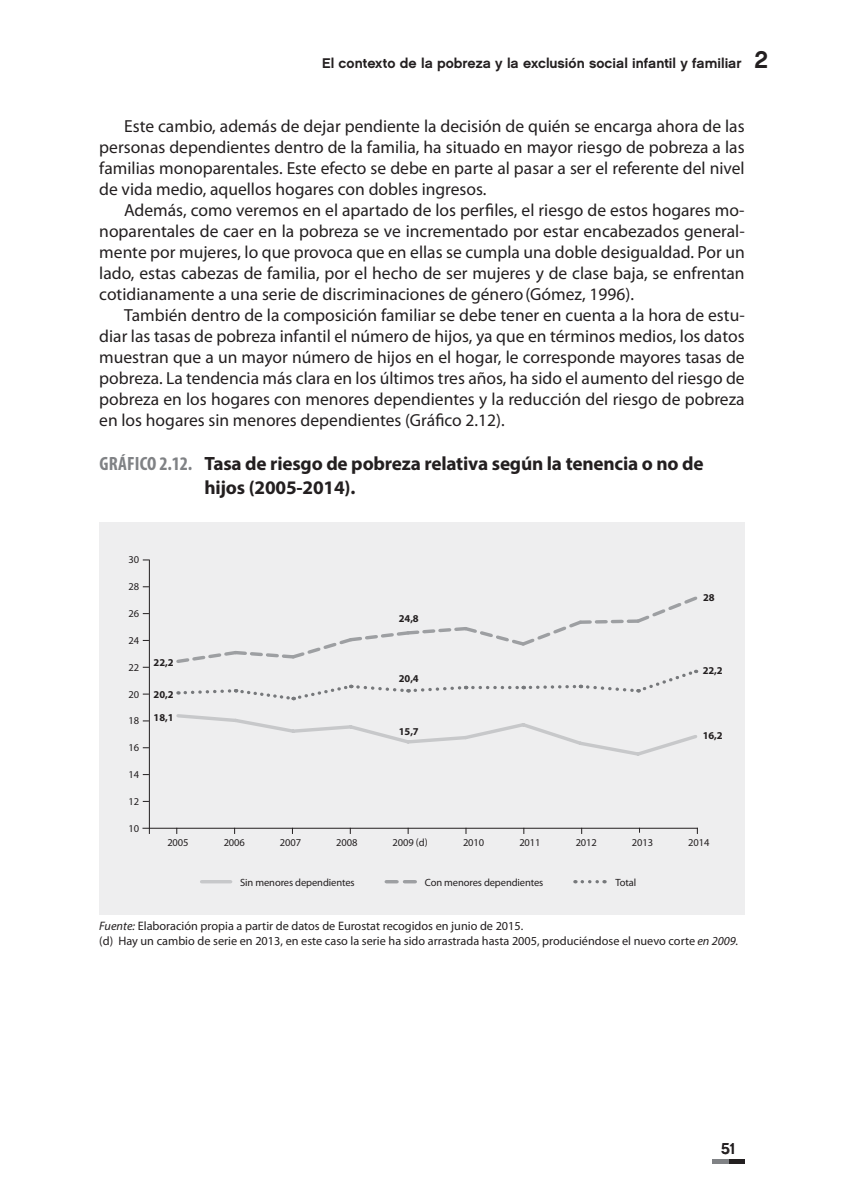
<style>
.page{position:relative;width:844px;height:1191px;background:#fff}
.page>*{position:absolute;margin:0;border:0;box-sizing:border-box;transform-origin:0 0}
.t1{font:700 19.25px/23.1px "Myriad Pro";letter-spacing:-.01em;color:#231f20}
.t2{font:17.5px/21px "Myriad Pro";color:#231f20;text-align:justify}
.t3{font:15.75px "Chalet New York Nineteen Sixty";color:#231f20}
.t4{font:14px "Chalet New York Nineteen Sixty";color:#231f20}
.t5{font:12.25px/14.7px "Myriad Pro";color:#231f20}
.t6{font:10.5px "Myriad Pro";letter-spacing:-.01em;color:#231f20}
.t7{font:700 10.5px/22.9px "Myriad Pro";letter-spacing:-.01em;color:#231f20}
.s1{font-size:24.5px}
.s2{font-stretch:condensed;color:#808285}
.s3{font-style:italic}
</style>
<div class="page">
<div style="left:728px;top:1159px;width:16px;height:5px;background:#231f20"></div>
<div style="left:712px;top:1159px;width:16px;height:5px;background:#808285"></div>
<div style="left:99px;top:522px;width:645px;height:392px;background:#eeeeef"></div>
<hr style="left:201px;top:880px;width:30px;height:3px;background:#c7c8ca">
<svg style="left:582px;top:880px;width:23px;height:3px"></svg>
<hr style="left:142px;top:827px;width:555px;height:1px;background:#231f20">
<hr style="left:149px;top:559px;width:1px;height:275px;background:#231f20">
<svg style="left:386px;top:880px;width:29px;height:3px"></svg>
<svg style="left:176px;top:714px;width:521px;height:42px"></svg>
<svg style="left:176px;top:596px;width:523px;height:105px"></svg>
<p class="t4" style="left:322px;top:55px;width:447px">El contexto de la pobreza y la exclusión social infantil y familiar <span class="s1">2</span></p>
<p class="t2" style="left:99px;top:116px;width:646px;text-indent:25px">Este cambio, además de dejar pendiente la decisión de quién se encarga ahora de las personas dependientes dentro de la familia, ha situado en mayor riesgo de pobreza a las familias monoparentales. Este efecto se debe en parte al pasar a ser el referente del nivel de vida medio, aquellos hogares con dobles ingresos.</p>
<p class="t2" style="left:99px;top:200px;width:646px;text-indent:25px">Además, como veremos en el apartado de los perfiles, el riesgo de estos hogares mo&shy;noparentales de caer en la pobreza se ve incrementado por estar encabezados general&shy;mente por mujeres, lo que provoca que en ellas se cumpla una doble desigualdad. Por un lado, estas cabezas de familia, por el hecho de ser mujeres y de clase baja, se enfrentan cotidianamente a una serie de discriminaciones de género(Gómez, 1996).</p>
<p class="t2" style="left:99px;top:305px;width:646px;text-indent:25px">También dentro de la composición familiar se debe tener en cuenta a la hora de estu&shy;diar las tasas de pobreza infantil el número de hijos, ya que en términos medios, los datos muestran que a un mayor número de hijos en el hogar, le corresponde mayores tasas de pobreza. La tendencia más clara en los últimos tres años, ha sido el aumento del riesgo de pobreza en los hogares con menores dependientes y la reducción del riesgo de pobreza en los hogares sin menores dependientes (Gráfico 2.12).</p>
<p class="t1" style="left:204px;top:452px;width:500px;text-indent:-105px"><span class="s2">GRÁFICO 2.12.</span> Tasa de riesgo de pobreza relativa según la tenencia o no de hijos (2005-2014).</p>
<p class="t6" style="left:128px;top:553px;width:12px">30</p>
<p class="t6" style="left:128px;top:580px;width:12px">28</p>
<p class="t6" style="left:128px;top:607px;width:12px">26</p>
<p class="t6" style="left:128px;top:634px;width:12px">24</p>
<p class="t6" style="left:128px;top:661px;width:12px">22</p>
<p class="t6" style="left:128px;top:687px;width:12px">20</p>
<p class="t6" style="left:128px;top:714px;width:12px">18</p>
<p class="t6" style="left:128px;top:741px;width:12px">16</p>
<p class="t6" style="left:128px;top:768px;width:12px">14</p>
<p class="t6" style="left:128px;top:795px;width:12px">12</p>
<p class="t6" style="left:128px;top:821px;width:12px">10</p>
<p class="t7" style="left:154px;top:650px;width:21px">22,2</p>
<p class="t7" style="left:154px;top:682px;width:21px">20,2<br>18,1</p>
<p class="t7" style="left:399px;top:606px;width:21px">24,8</p>
<p class="t7" style="left:399px;top:666px;width:21px">20,4</p>
<p class="t7" style="left:399px;top:719px;width:21px">15,7</p>
<p class="t7" style="left:703px;top:585px;width:13px">28</p>
<p class="t7" style="left:702px;top:658px;width:21px">22,2</p>
<p class="t7" style="left:702px;top:724px;width:21px">16,2</p>
<p class="t6" style="left:167px;top:836px;width:23px">2005</p>
<p class="t6" style="left:223px;top:836px;width:23px">2006</p>
<p class="t6" style="left:280px;top:836px;width:23px">2007</p>
<p class="t6" style="left:336px;top:836px;width:23px">2008</p>
<p class="t6" style="left:392px;top:836px;width:37px">2009 (d)</p>
<p class="t6" style="left:463px;top:836px;width:23px">2010</p>
<p class="t6" style="left:519px;top:836px;width:23px">2011</p>
<p class="t6" style="left:575px;top:836px;width:23px">2012</p>
<p class="t6" style="left:631px;top:836px;width:23px">2013</p>
<p class="t6" style="left:688px;top:836px;width:23px">2014</p>
<p class="t6" style="left:425px;top:875px;width:120px">Con menores dependientes</p>
<p class="t6" style="left:240px;top:875px;width:116px">Sin menores dependientes</p>
<p class="t6" style="left:615px;top:875px;width:22px">Total</p>
<p class="t5" style="left:99px;top:918px;width:640px"><span class="s3">Fuente:</span> Elaboración propia a partir de datos de Eurostat recogidos en junio de 2015.<br>(d) Hay un cambio de serie en 2013, en este caso la serie ha sido arrastrada hasta 2005, produciéndose el nuevo corte <span class="s3">en 2009.</span></p>
<p class="t3" style="left:720px;top:1139px;width:16px">51</p>
</div>
